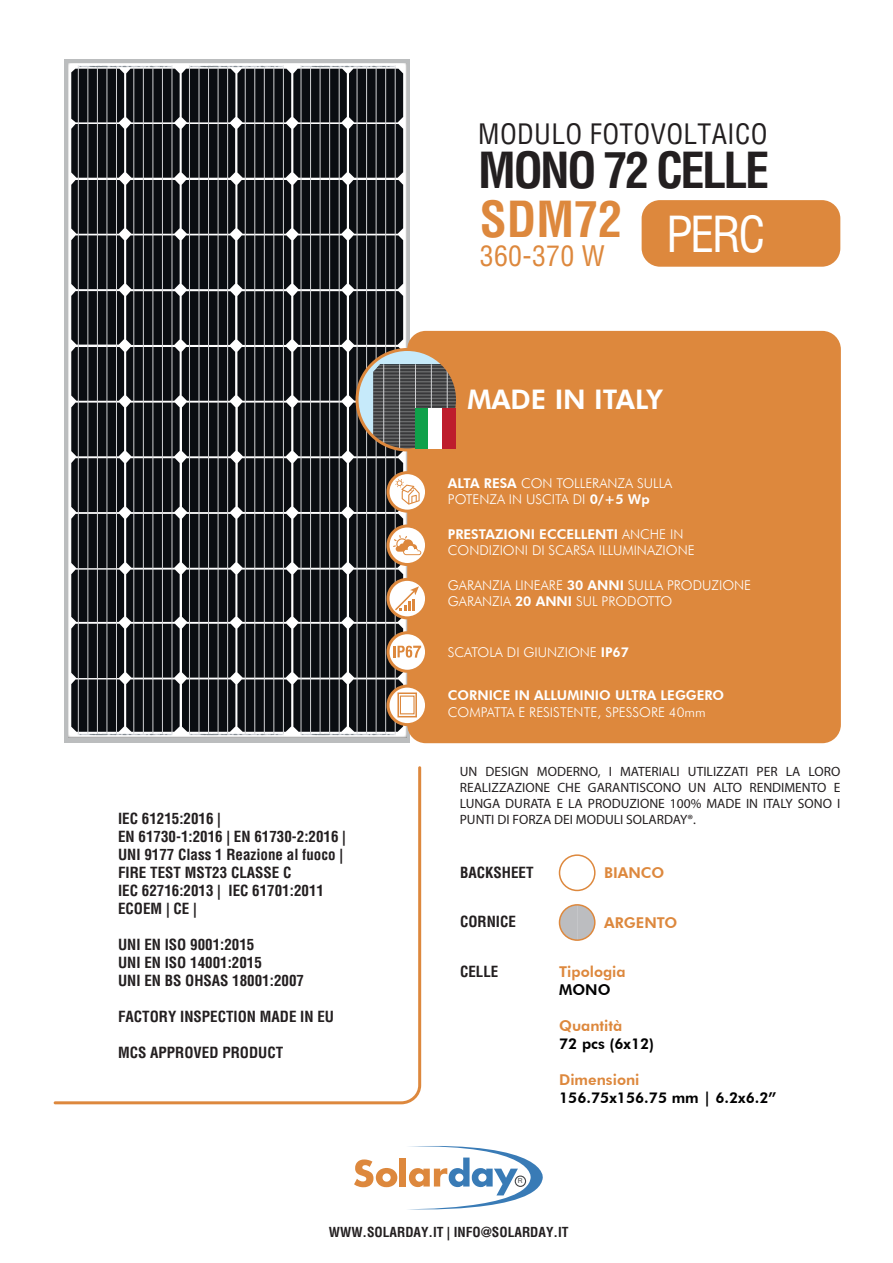
<style>
.page{position:relative;width:893px;height:1263px;background:#fff}
.page>*{position:absolute;margin:0;border:0;box-sizing:border-box;transform-origin:0 0}
.t1{font:700 condensed 48.45px "Helvetica LT Std";letter-spacing:-.055em;color:#231f20}
.t2{font:700 condensed 48.45px "Helvetica LT Std";color:#dd883d}
.t3{font:condensed 48.45px "Helvetica LT Std";color:#fff}
.t4{font:condensed 27.75px "Helvetica LT Std";letter-spacing:.015em;color:#dd883d}
.t5{font:condensed 27.45px "Helvetica LT Std";letter-spacing:.015em;color:#231f20}
.t6{font:800 27px "Futura BT";color:#fff}
.t7{font:700 condensed 15px/18px "Helvetica LT Std";color:#231f20}
.t8{font:800 14.85px "Futura BT";color:#dd883d}
.t9{font:800 14.85px "Futura BT";color:#000001}
.t10{font:300 13.5px/16.2px "Futura BT";color:#fff}
.t11{font:13.5px/16.2px "Myriad Pro";color:#231f20;text-align:justify}
.t12{font:700 condensed 13.5px "Helvetica LT Std";color:#231f20}
.t13{font:800 13.5px "Futura BT";color:#fff}
.t14{font:6.75px "Microsoft Sans Serif";color:#424447}
.s1{font-weight:800}
</style>
<div class="page">
<img style="left:64px;top:59px;width:71px;height:62px">
<img style="left:135px;top:59px;width:112px;height:10px">
<img style="left:247px;top:59px;width:163px;height:10px">
<img style="left:64px;top:679px;width:71px;height:64px">
<img style="left:135px;top:732px;width:112px;height:11px">
<img style="left:247px;top:732px;width:202px;height:57px">
<svg style="left:54px;top:766px;width:367px;height:338px"></svg>
<div style="left:407px;top:331px;width:434px;height:412px;background:#dd883d;border-radius:19px"></div>
<svg style="left:354px;top:1159px;width:43px;height:28px"></svg>
<div style="left:400px;top:1157px;width:6px;height:29px;background:#dd883d"></div>
<svg style="left:408px;top:1146px;width:135px;height:64px"></svg>
<svg style="left:559px;top:857px;width:34px;height:33px"></svg>
<div style="left:559px;top:854px;width:37px;height:37px;border:2px solid #dd883d;border-radius:50%"></div>
<svg style="left:559px;top:905px;width:34px;height:35px"></svg>
<div style="left:559px;top:904px;width:37px;height:37px;border:2px solid #dd883d;border-radius:50%"></div>
<svg style="left:71px;top:69px;width:386px;height:663px"></svg>
<div style="left:642px;top:200px;width:198px;height:67px;background:#dd883d;border-radius:18px"></div>
<h3 class="t5" style="left:478px;top:117px;width:291px">MODULO FOTOVOLTAICO</h3>
<h1 class="t1" style="left:478px;top:140px;width:293px">MONO 72 CELLE</h1>
<h1 class="t2" style="left:480px;top:189px;width:144px">SDM72</h1>
<h2 class="t4" style="left:480px;top:239px;width:127px">360-370 W</h2>
<h1 class="t3" style="left:666px;top:204px;width:101px">PERC</h1>
<h3 class="t6" style="left:467px;top:383px;width:197px">MADE IN ITALY</h3>
<p class="t10" style="left:448px;top:475px;width:226px"><span class="s1">ALTA RESA</span> CON TOLLERANZA SULLA<br>POTENZA IN USCITA DI <span class="s1">0/+5 Wp</span></p>
<p class="t10" style="left:448px;top:526px;width:248px"><span class="s1">PRESTAZIONI ECCELLENTI</span> ANCHE IN<br>CONDIZIONI DI SCARSA ILLUMINAZIONE</p>
<p class="t10" style="left:448px;top:577px;width:305px">GARANZIA LINEARE <span class="s1">30 ANNI</span> SULLA PRODUZIONE<br>GARANZIA <span class="s1">20 ANNI</span> SUL PRODOTTO</p>
<p class="t7" style="left:118px;top:810px;width:229px">IEC 61215:2016 |<br>EN 61730-1:2016 | EN 61730-2:2016 |<br>UNI 9177 Class 1 Reazione al fuoco |<br>FIRE TEST MST23 CLASSE C<br>IEC 62716:2013 | IEC 61701:2011<br>ECOEM | CE |</p>
<p class="t7" style="left:118px;top:936px;width:187px">UNI EN ISO 9001:2015<br>UNI EN ISO 14001:2015<br>UNI EN BS OHSAS 18001:2007</p>
<p class="t7" style="left:118px;top:1008px;width:217px">FACTORY INSPECTION MADE IN EU</p>
<p class="t7" style="left:118px;top:1044px;width:167px">MCS APPROVED PRODUCT</p>
<p class="t10" style="left:448px;top:643px;width:183px">SCATOLA DI GIUNZIONE <span class="s1">IP67</span></p>
<p class="t13" style="left:448px;top:687px;width:278px">CORNICE IN ALLUMINIO ULTRA LEGGERO</p>
<p class="t10" style="left:448px;top:703px;width:259px">COMPATTA E RESISTENTE, SPESSORE 40mm</p>
<p class="t11" style="left:460px;top:763px;width:382px">UN DESIGN MODERNO, I MATERIALI UTILIZZATI PER LA LORO REALIZZAZIONE CHE GARANTISCONO UN ALTO RENDIMENTO E LUNGA DURATA E LA PRODUZIONE 100% MADE IN ITALY SONO I PUNTI DI FORZA DEI MODULI SOLARDAY®.</p>
<p class="t7" style="left:460px;top:863px;width:75px">BACKSHEET</p>
<p class="t7" style="left:460px;top:912px;width:57px">CORNICE</p>
<p class="t7" style="left:460px;top:963px;width:40px">CELLE</p>
<p class="t8" style="left:604px;top:864px;width:62px">BIANCO</p>
<p class="t8" style="left:604px;top:913px;width:75px">ARGENTO</p>
<p class="t8" style="left:559px;top:963px;width:68px">Tipologia</p>
<p class="t9" style="left:559px;top:981px;width:53px">MONO</p>
<p class="t8" style="left:559px;top:1017px;width:64px">Quantità</p>
<p class="t9" style="left:559px;top:1034px;width:97px">72 pcs (6x12)</p>
<p class="t8" style="left:559px;top:1070px;width:82px">Dimensioni</p>
<p class="t9" style="left:559px;top:1088px;width:219px">156.75x156.75 mm | 6.2x6.2”</p>
<p class="t14" style="left:518px;top:1177px;width:6px">R</p>
<p class="t12" style="left:329px;top:1223px;width:241px">WWW.SOLARDAY.IT | INFO@SOLARDAY.IT</p>
</div>
